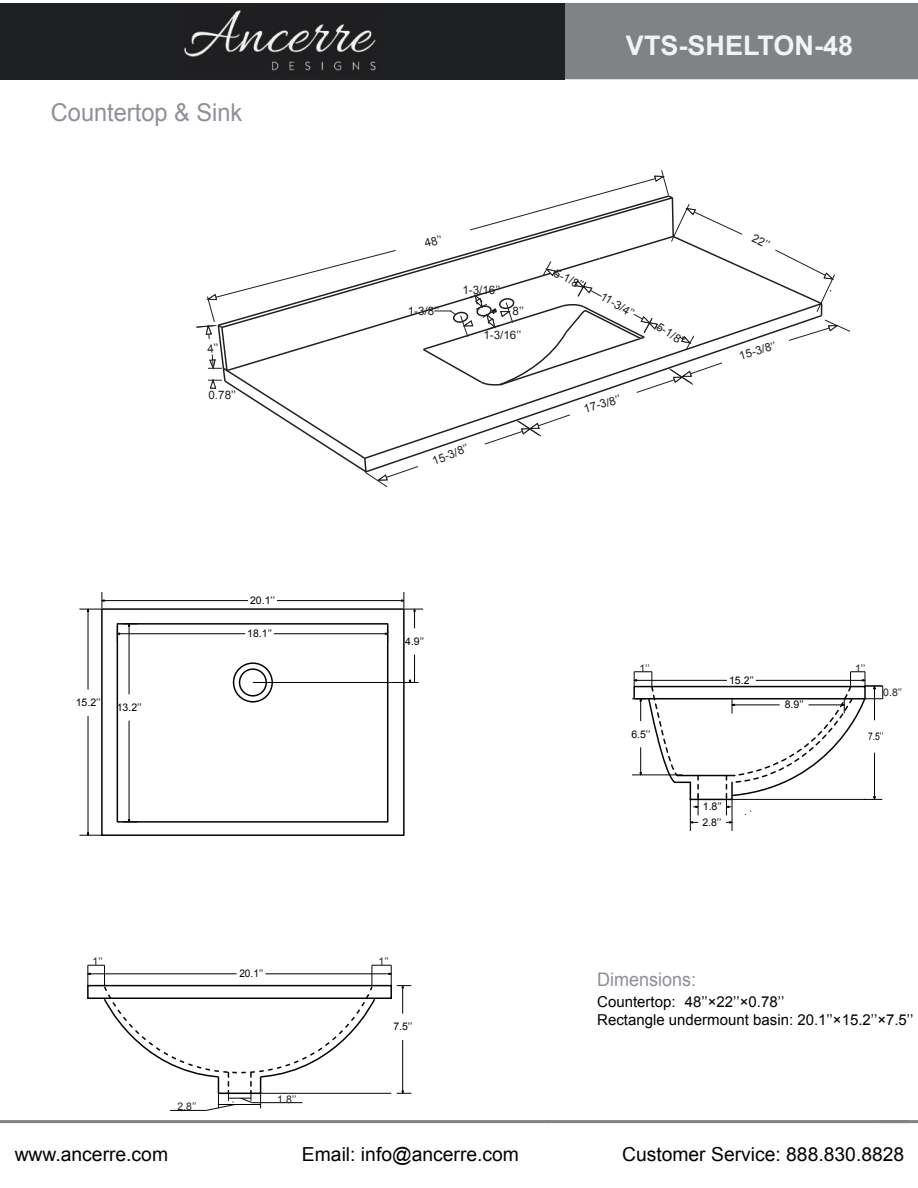
<style>
.page{position:relative;width:918px;height:1188px;background:#fff}
.page>*{position:absolute;margin:0;border:0;box-sizing:border-box;transform-origin:0 0}
.t1{font:700 27px "Arial";color:#f2f3f4}
.t2{font:24.45px "Arial";color:#8e9097;scale:.96 1}
.t3{font:19.35px "Arial";color:#030303}
.t4{font:18.75px "Arial";color:#8e9097;scale:.96 1}
.t5{font:15px/18px "Arial";color:#030303}
.t6{font:11.7px "Arial";color:#231f20}
.t7{font:10.5px/15.6px "Arial";color:#030303}
.t8{font:10.5px "Arial";color:#231f20}
.t9{font:10.5px "Arial";color:#030303;scale:.96 1}
.t10{font:10.5px "Arial";color:#030303;scale:.81 1}
</style>
<div class="page">
<div style="left:565px;top:3px;width:353px;height:76px;background:#808285"></div>
<hr style="left:0;top:1120px;width:550px;height:3px;background:#808285">
<hr style="left:548px;top:1120px;width:361px;height:3px;background:#808285">
<hr style="left:879px;top:1120px;width:39px;height:3px;background:#808285">
<div style="left:1px;top:3px;width:564px;height:76px;background:#1f2021"></div>
<img style="left:184px;top:10px;width:118px;height:61px">
<svg style="left:302px;top:24px;width:75px;height:47px"></svg>
<div style="left:101px;top:608px;width:304px;height:228px;border:2px solid #050403"></div>
<div style="left:117px;top:623px;width:271px;height:200px;border:2px solid #050403"></div>
<div style="left:239px;top:668px;width:28px;height:29px;border:2px solid #050403;border-radius:50%"></div>
<div style="left:233px;top:662px;width:40px;height:41px;border:2px solid #050403;border-radius:50%"></div>
<div style="left:633px;top:686px;width:233px;height:13px;border:2px solid #050403"></div>
<hr style="left:677px;top:775px;width:58px;height:1px;background:#050403">
<hr style="left:690px;top:799px;width:42px;height:1px;background:#050403">
<hr style="left:102px;top:600px;width:146px;height:1px;background:#030303">
<hr style="left:277px;top:600px;width:127px;height:1px;background:#030303">
<hr style="left:117px;top:633px;width:128px;height:1px;background:#030303">
<hr style="left:274px;top:633px;width:114px;height:1px;background:#030303">
<svg style="left:385px;top:629px;width:4px;height:13px"></svg>
<hr style="left:88px;top:609px;width:1px;height:81px;background:#030303">
<hr style="left:88px;top:716px;width:1px;height:119px;background:#030303">
<hr style="left:129px;top:624px;width:1px;height:70px;background:#030303">
<hr style="left:129px;top:721px;width:1px;height:101px;background:#030303">
<svg style="left:116px;top:623px;width:22px;height:19px"></svg>
<svg style="left:123px;top:819px;width:15px;height:4px"></svg>
<svg style="left:405px;top:655px;width:14px;height:28px"></svg>
<hr style="left:634px;top:680px;width:93px;height:1px;background:#030303">
<svg style="left:87px;top:965px;width:324px;height:146px"></svg>
<hr style="left:252px;top:1102px;width:50px;height:1px;background:#050403">
<hr style="left:253px;top:682px;width:153px;height:1px;background:#000">
<svg style="left:401px;top:592px;width:22px;height:36px"></svg>
<svg style="left:79px;top:832px;width:23px;height:4px"></svg>
<svg style="left:79px;top:592px;width:26px;height:20px"></svg>
<svg style="left:632px;top:672px;width:67px;height:159px"></svg>
<svg style="left:725px;top:672px;width:158px;height:159px"></svg>
<hr style="left:732px;top:799px;width:133px;height:1px;background:#050403">
<hr style="left:646px;top:775px;width:37px;height:1px;background:#050403">
<svg style="left:196px;top:170px;width:654px;height:317px"></svg>
<h2 class="t2" style="left:51px;top:96px;width:201px">Countertop &amp; Sink</h2>
<p class="t6" style="left:208px;top:387px;width:29px">0.78’’</p>
<p class="t7" style="left:76px;top:695px;width:26px">15.2’’</p>
<p class="t7" style="left:117px;top:699px;width:26px">13.2’’</p>
<p class="t7" style="left:250px;top:593px;width:26px">20.1’’</p>
<p class="t7" style="left:247px;top:626px;width:26px">18.1’’</p>
<h1 class="t1" style="left:626px;top:27px;width:229px">VTS-SHELTON-48</h1>
<p class="t6" style="left:423px;top:236px;width:19px;rotate:-15deg">48’’</p>
<p class="t6" style="left:408px;top:303px;width:33px">1-3/8’’</p>
<p class="t6" style="left:558px;top:265px;width:33px;rotate:26deg">5-1/8’’</p>
<p class="t6" style="left:462px;top:282px;width:39px">1-3/16’’</p>
<p class="t6" style="left:483px;top:327px;width:39px">1-3/16’’</p>
<p class="t6" style="left:662px;top:319px;width:33px;rotate:33deg">5-1/8’’</p>
<p class="t6" style="left:605px;top:289px;width:39px;rotate:30deg">11-3/4’’</p>
<p class="t6" style="left:513px;top:303px;width:13px">8’’</p>
<p class="t6" style="left:582px;top:402px;width:39px;rotate:-16deg">17-3/8’’</p>
<p class="t6" style="left:756px;top:231px;width:19px;rotate:24deg">22’’</p>
<p class="t6" style="left:737px;top:348px;width:39px;rotate:-16deg">15-3/8’’</p>
<p class="t6" style="left:430px;top:454px;width:39px;rotate:-21deg">15-3/8’’</p>
<p class="t7" style="left:405px;top:633px;width:21px">4.9’’</p>
<p class="t8" style="left:639px;top:661px;width:12px">1’’</p>
<p class="t8" style="left:855px;top:661px;width:12px">1’’</p>
<p class="t7" style="left:631px;top:726px;width:21px">6.5’’</p>
<p class="t7" style="left:729px;top:672px;width:26px">15.2’’</p>
<p class="t7" style="left:785px;top:697px;width:21px">8.9’’</p>
<p class="t7" style="left:702px;top:799px;width:21px">1.8’’<br>2.8’’</p>
<p class="t8" style="left:883px;top:686px;width:21px">0.8’’</p>
<p class="t10" style="left:868px;top:730px;width:21px">7.5’’</p>
<p class="t8" style="left:93px;top:955px;width:12px">1’’</p>
<p class="t8" style="left:379px;top:955px;width:12px">1’’</p>
<p class="t9" style="left:239px;top:967px;width:26px">20.1’’</p>
<p class="t8" style="left:177px;top:1100px;width:21px">2.8’’</p>
<p class="t8" style="left:277px;top:1092px;width:21px">1.8’’</p>
<p class="t7" style="left:393px;top:1019px;width:21px">7.5’’</p>
<h3 class="t4" style="left:597px;top:967px;width:105px">Dimensions:</h3>
<p class="t5" style="left:597px;top:993px;width:318px">Countertop: 48’’×22’’×0.78’’<br>Rectangle undermount basin: 20.1’’×15.2’’×7.5’’</p>
<h3 class="t3" style="left:15px;top:1141px;width:155px">www.ancerre.com</h3>
<h3 class="t3" style="left:302px;top:1141px;width:219px">Email: info@ancerre.com</h3>
<h3 class="t3" style="left:622px;top:1141px;width:284px">Customer Service: 888.830.8828</h3>
</div>
